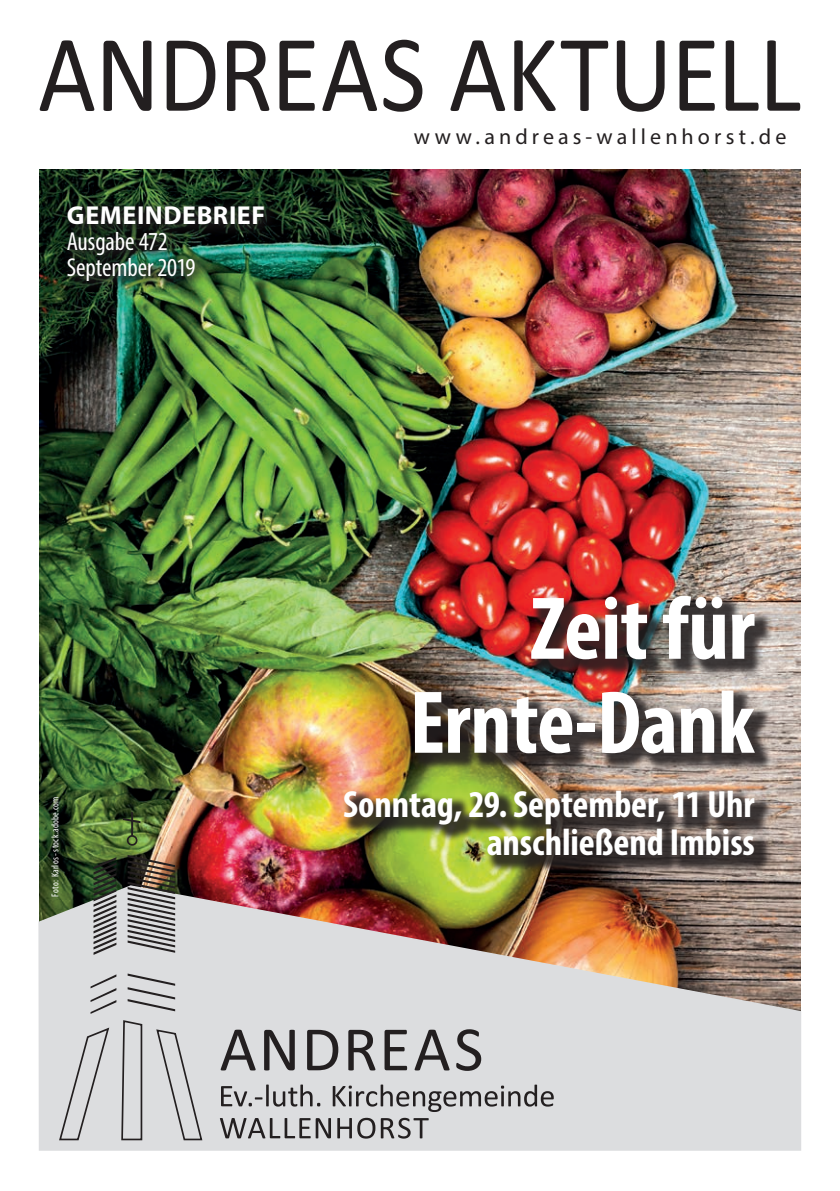
<style>
.page{position:relative;width:840px;height:1191px;background:#fff}
.page>*{position:absolute;margin:0;border:0;box-sizing:border-box;transform-origin:0 0}
.t1{font:700 condensed 90px/94px "Myriad Pro";letter-spacing:-.01em;color:#fff;text-align:right}
.t2{font:700 condensed 38px/38px "Myriad Pro";color:#fff;text-align:right}
.t3{font:condensed 26px/26px "Myriad Pro";letter-spacing:-.005em;color:#fff}
.t4{font:700 26px "Myriad Pro";letter-spacing:.025em;color:#fff}
.t5{font:22px "Myriad Pro";letter-spacing:.19em;color:#231f20}
.t6{font:condensed 10px "Myriad Pro";letter-spacing:.02em;color:#fff}
</style>
<div class="page">
<img style="left:40px;top:170px;width:759px;height:715px">
<svg style="left:40px;top:40px;width:759px;height:72px"></svg>
<img style="left:38px;top:885px;width:762px;height:265px">
<div style="left:127px;top:835px;width:10px;height:10px;border:2px solid #231f20;border-radius:50%"></div>
<svg style="left:93px;top:857px;width:23px;height:98px;background:#686e66"></svg>
<svg style="left:127px;top:855px;width:48px;height:97px;background:#827b77"></svg>
<hr style="left:131px;top:812px;width:2px;height:24px;background:#231f20">
<svg style="left:123px;top:818px;width:17px;height:5px"></svg>
<svg style="left:58px;top:973px;width:145px;height:168px;background:#ceced0"></svg>
<svg style="left:220px;top:1084px;width:333px;height:54px;background:#bababc"></svg>
<svg style="left:220px;top:1029px;width:261px;height:41px;background:#9e9e9f"></svg>
<div style="left:61px;top:199px;width:218px;height:96px;background:#231f20;opacity:.75"></div>
<div style="left:342px;top:593px;width:430px;height:280px;background:#231f20;opacity:.86"></div>
<p class="t4" style="left:67px;top:198px;width:200px">GEMEINDEBRIEF</p>
<p class="t3" style="left:67px;top:228px;width:130px">Ausgabe 472<br>September 2019</p>
<p class="t5" style="left:413px;top:123px;width:374px">www.andreas-wallenhorst.de</p>
<p class="t6" style="left:49px;top:896px;width:101px;rotate:-90deg">Foto: Karlos - stock.adobe.com</p>
<h1 class="t1" style="left:409px;top:580px;width:346px">Zeit für<br>Ernte-Dank</h1>
<p class="t2" style="left:343px;top:784px;width:413px">Sonntag, 29. September, 11 Uhr anschließend Imbiss</p>
</div>
